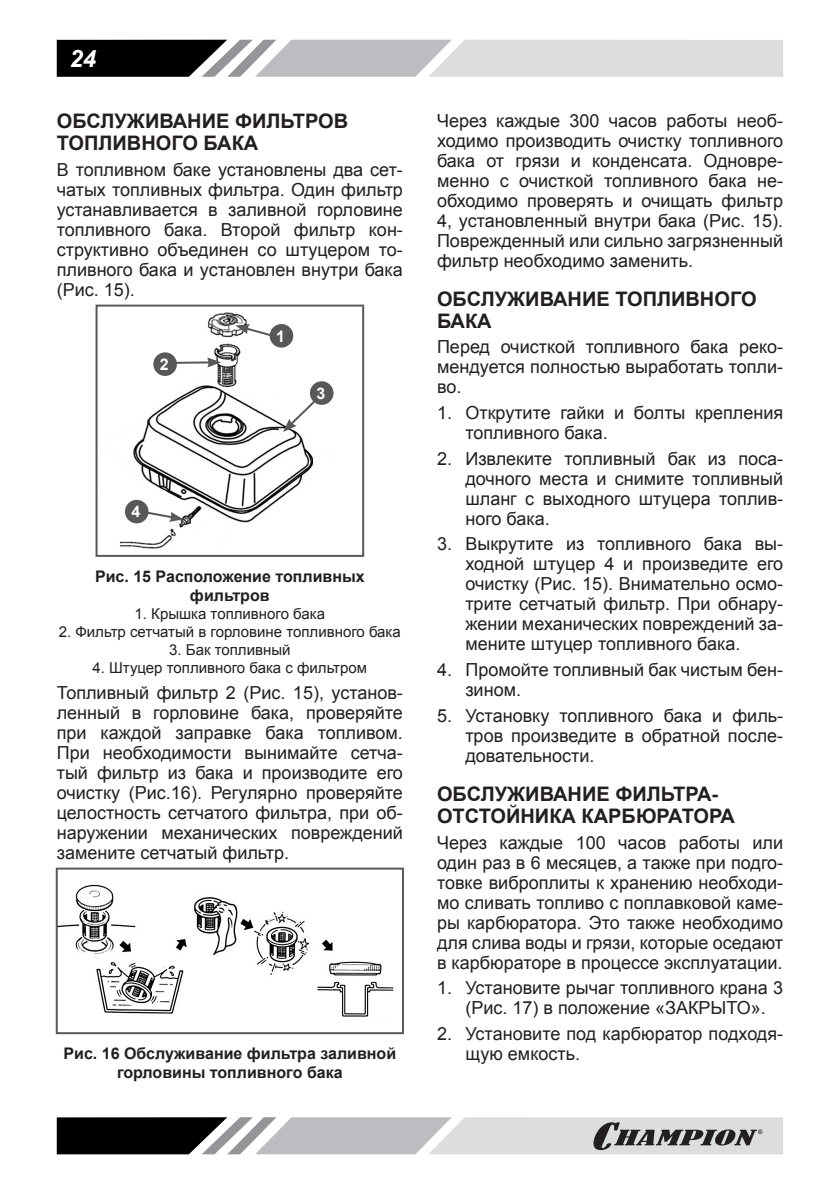
<style>
.page{position:relative;width:840px;height:1191px;background:#fff}
.page>*{position:absolute;margin:0;border:0;box-sizing:border-box;transform-origin:0 0}
.t1{font:italic 700 24px "Arial";color:#fff}
.Заголовок2{font:700 20px/22px "Arial";color:#231f20}
.Текст_основной{font:18px/20px "Arial";color:#231f20;text-align:justify}
.Текст_список{font:18px/20px "Arial";color:#231f20}
.РИСУНОК{font:700 16px/19.2px "Arial";color:#231f20;text-align:center}
.Заголовок_1{font:700 16px "Arial";color:#fff}
.РИСУНОК_список_по_це{font:15px "Arial";color:#231f20}
</style>
<div class="page">
<svg style="left:57px;top:40px;width:725px;height:37px;background:#a7a8a9"></svg>
<svg style="left:57px;top:1117px;width:725px;height:37px;background:#9c9c9e"></svg>
<img style="left:119px;top:312px;width:215px;height:237px">
<div style="left:95px;top:304px;width:269px;height:253px;border:2px solid #57585a"></div>
<svg style="left:144px;top:510px;width:39px;height:12px"></svg>
<svg style="left:283px;top:393px;width:40px;height:39px"></svg>
<svg style="left:235px;top:324px;width:40px;height:14px"></svg>
<hr style="left:172px;top:361px;width:38px;height:3px;background:#57585a">
<svg style="left:207px;top:357px;width:14px;height:10px"></svg>
<div style="left:153px;top:352px;width:24px;height:24px;background:#57585a;border-radius:50%"></div>
<div style="left:310px;top:381px;width:23px;height:24px;background:#57585a;border-radius:50%"></div>
<div style="left:269px;top:324px;width:24px;height:23px;background:#57585a;border-radius:50%"></div>
<div style="left:125px;top:500px;width:23px;height:23px;background:#57585a;border-radius:50%"></div>
<img style="left:59px;top:884px;width:335px;height:133px">
<div style="left:56px;top:867px;width:348px;height:167px;border:2px solid #57585a"></div>
<h1 class="t1" style="left:70px;top:42px;width:28px">24</h1>
<p class="Заголовок2" style="left:57px;top:111px;width:293px">ОБСЛУЖИВАНИЕ ФИЛЬТРОВ<br>ТОПЛИВНОГО БАКА</p>
<p class="Текст_основной" style="left:57px;top:159px;width:347px">В топливном баке установлены два сет&shy;чатых топливных фильтра. Один фильтр устанавливается в заливной горловине топливного бака. Второй фильтр кон&shy;структивно объединен со штуцером то&shy;пливного бака и установлен внутри бака (Рис. 15).</p>
<p class="Заголовок_1" style="left:160px;top:354px;width:10px">2</p>
<p class="Заголовок_1" style="left:131px;top:501px;width:10px">4</p>
<p class="Заголовок_1" style="left:276px;top:325px;width:10px">1</p>
<p class="Заголовок_1" style="left:316px;top:382px;width:10px">3</p>
<p class="РИСУНОК" style="left:95px;top:567px;width:271px">Рис. 15 Расположение топливных фильтров</p>
<p class="РИСУНОК_список_по_це" style="left:134px;top:604px;width:192px">1. Крышка топливного бака</p>
<p class="РИСУНОК_список_по_це" style="left:59px;top:622px;width:343px">2. Фильтр сетчатый в горловине топливного бака</p>
<p class="РИСУНОК_список_по_це" style="left:169px;top:640px;width:123px">3. Бак топливный</p>
<p class="РИСУНОК_список_по_це" style="left:92px;top:658px;width:276px">4. Штуцер топливного бака с фильтром</p>
<p class="Текст_основной" style="left:57px;top:682px;width:347px">Топливный фильтр 2 (Рис. 15), установ&shy;ленный в горловине бака, проверяйте при каждой заправке бака топливом.<br>При необходимости вынимайте сетча&shy;тый фильтр из бака и производите его очистку (Рис.16). Регулярно проверяйте целостность сетчатого фильтра, при об&shy;наружении механических повреждений замените сетчатый фильтр.</p>
<p class="РИСУНОК" style="left:63px;top:1044px;width:334px">Рис. 16 Обслуживание фильтра заливной горловины топливного бака</p>
<p class="Текст_основной" style="left:437px;top:110px;width:347px">Через каждые 300 часов работы необ&shy;ходимо производить очистку топливного бака от грязи и конденсата. Одновре&shy;менно с очисткой топливного бака не&shy;обходимо проверять и очищать фильтр 4, установленный внутри бака (Рис. 15).<br>Поврежденный или сильно загрязненный фильтр необходимо заменить.</p>
<p class="Заголовок2" style="left:437px;top:288px;width:321px">ОБСЛУЖИВАНИЕ ТОПЛИВНОГО<br>БАКА</p>
<p class="Текст_основной" style="left:437px;top:337px;width:347px">Перед очисткой топливного бака реко&shy;мендуется полностью выработать топли&shy;во.</p>
<p class="Текст_список" style="left:465px;top:403px;width:319px;text-indent:-28px">1. Открутите гайки и болты крепления топливного бака.</p>
<p class="Текст_список" style="left:465px;top:448px;width:319px;text-align:justify;text-indent:-28px">2. Извлеките топливный бак из поса&shy;дочного места и снимите топливный шланг с выходного штуцера топлив&shy;ного бака.</p>
<p class="Текст_список" style="left:465px;top:534px;width:319px;text-align:justify;text-indent:-28px">3. Выкрутите из топливного бака вы&shy;ходной штуцер 4 и произведите его очистку (Рис. 15). Внимательно осмо&shy;трите сетчатый фильтр. При обнару&shy;жении механических повреждений за&shy;мените штуцер топливного бака.</p>
<p class="Текст_список" style="left:465px;top:660px;width:319px;text-indent:-28px">4. Промойте топливный бак чистым бен&shy;зином.</p>
<p class="Текст_список" style="left:465px;top:705px;width:319px;text-align:justify;text-indent:-28px">5. Установку топливного бака и филь&shy;тров произведите в обратной после&shy;довательности.</p>
<p class="Заголовок2" style="left:437px;top:783px;width:299px">ОБСЛУЖИВАНИЕ ФИЛЬТРА-<br>ОТСТОЙНИКА КАРБЮРАТОРА</p>
<p class="Текст_основной" style="left:437px;top:832px;width:347px">Через каждые 100 часов работы или один раз в 6 месяцев, а также при подго&shy;товке виброплиты к хранению необходи&shy;мо сливать топливо с поплавковой каме&shy;ры карбюратора. Это также необходимо для слива воды и грязи, которые оседают в карбюраторе в процессе эксплуатации.</p>
<p class="Текст_список" style="left:465px;top:978px;width:319px;text-indent:-28px">1. Установите рычаг топливного крана 3 (Рис. 17) в положение «ЗАКРЫТО».</p>
<p class="Текст_список" style="left:465px;top:1023px;width:319px;text-indent:-28px">2. Установите под карбюратор подходя&shy;щую емкость.</p>
</div>
